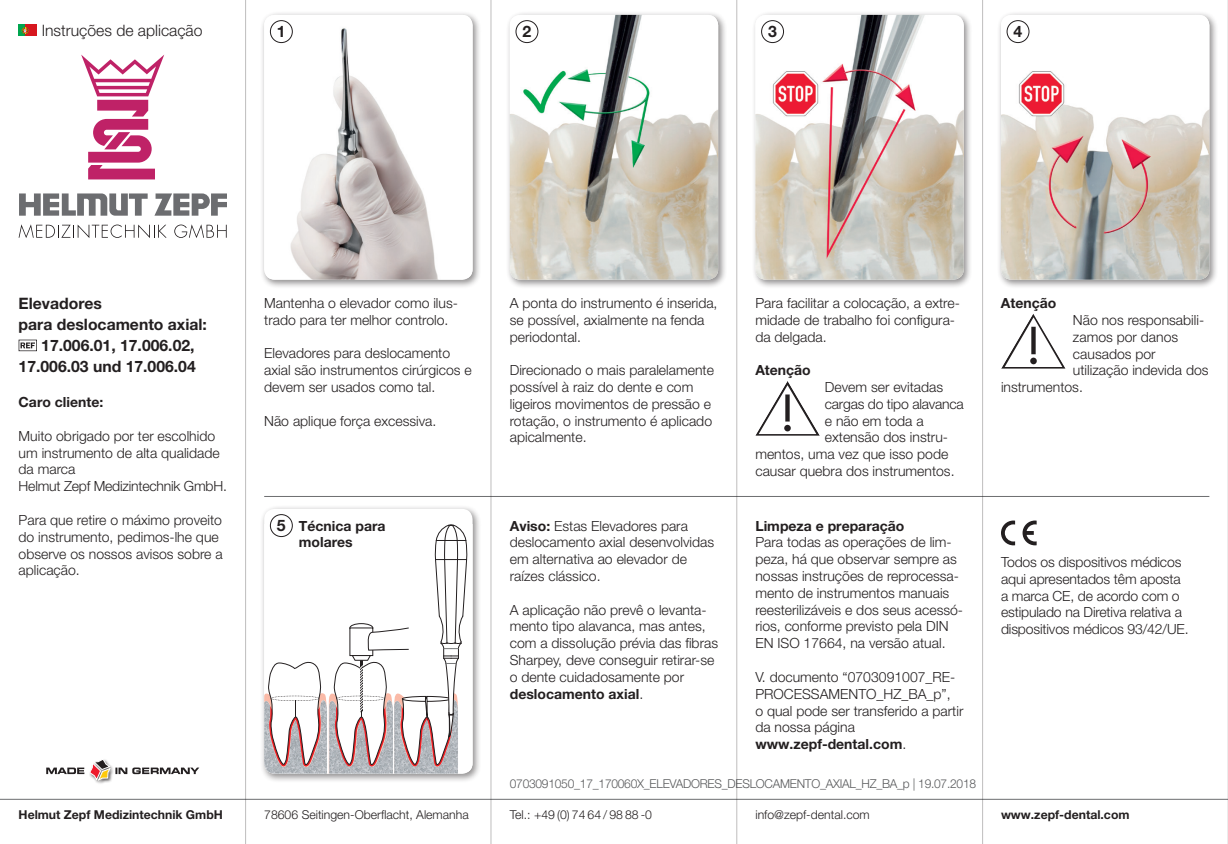
<style>
.page{position:relative;width:1228px;height:844px;background:#fff}
.page>*{position:absolute;margin:0;border:0;box-sizing:border-box;transform-origin:0 0}
.t1{font:700 15.75px "Helvetica Neue LT Pro";color:#231f20}
.t2{font:300 15.75px "Helvetica Neue LT Pro";color:#231f20}
.t3{font:300 14px/16.8px "Helvetica Neue LT Pro";color:#231f20}
.t4{font:700 14px/16.8px "Helvetica Neue LT Pro";color:#231f20}
.t5{font:300 12.25px "Helvetica Neue LT Pro";color:#231f20}
.t6{font:300 12.25px "Helvetica Neue LT Pro";letter-spacing:-.02em;color:#57585a}
.t7{font:700 12.25px "Helvetica Neue LT Pro";color:#231f20}
.s1{font-weight:700}
.s2{font-size:15.75px}
</style>
<div class="page">
<svg style="left:81px;top:55px;width:83px;height:124px"></svg>
<svg style="left:19px;top:224px;width:148px;height:14px"></svg>
<svg style="left:174px;top:224px;width:53px;height:14px"></svg>
<svg style="left:19px;top:193px;width:129px;height:23px"></svg>
<svg style="left:154px;top:193px;width:73px;height:23px"></svg>
<hr style="left:0;top:798px;width:1228px;height:1px;background:#6c6d70">
<hr style="left:264px;top:496px;width:945px;height:1px;background:#6c6d70">
<div style="left:19px;top:25px;width:18px;height:11px;background:#d7171f"></div>
<div style="left:19px;top:25px;width:6px;height:11px;background:#00a54f"></div>
<svg style="left:21px;top:27px;width:8px;height:7px"></svg>
<svg style="left:19px;top:339px;width:18px;height:13px"></svg>
<div style="left:260px;top:11px;width:222px;height:277px;background:#231f20;opacity:.5"></div>
<img style="left:264px;top:15px;width:208px;height:264px">
<div style="left:270px;top:21px;width:22px;height:22px;background:#fff;border-radius:50%"></div>
<div style="left:270px;top:20px;width:23px;height:23px;border:1px solid #231f20;border-radius:50%"></div>
<div style="left:505px;top:11px;width:222px;height:277px;background:#231f20;opacity:.5"></div>
<img style="left:510px;top:15px;width:208px;height:264px">
<div style="left:516px;top:21px;width:22px;height:22px;background:#fff;border-radius:50%"></div>
<div style="left:515px;top:20px;width:23px;height:23px;border:1px solid #231f20;border-radius:50%"></div>
<div style="left:751px;top:11px;width:222px;height:277px;background:#231f20;opacity:.5"></div>
<img style="left:755px;top:15px;width:209px;height:264px">
<div style="left:761px;top:21px;width:22px;height:22px;background:#fff;border-radius:50%"></div>
<div style="left:761px;top:20px;width:23px;height:23px;border:1px solid #231f20;border-radius:50%"></div>
<div style="left:997px;top:11px;width:221px;height:277px;background:#231f20;opacity:.5"></div>
<img style="left:1001px;top:15px;width:208px;height:264px">
<div style="left:1007px;top:21px;width:22px;height:22px;background:#fff;border-radius:50%"></div>
<div style="left:1006px;top:20px;width:23px;height:23px;border:1px solid #231f20;border-radius:50%"></div>
<img style="left:756px;top:381px;width:63px;height:54px">
<img style="left:1001px;top:314px;width:64px;height:54px">
<div style="left:260px;top:504px;width:222px;height:278px;background:#231f20;opacity:.5"></div>
<div style="left:264px;top:508px;width:209px;height:265px;background:#fff;border-radius:11px"></div>
<svg style="left:264px;top:524px;width:203px;height:249px"></svg>
<div style="left:270px;top:514px;width:22px;height:22px;background:#fff;border-radius:50%"></div>
<div style="left:270px;top:514px;width:23px;height:23px;border:1px solid #231f20;border-radius:50%"></div>
<svg style="left:1001px;top:520px;width:14px;height:25px"></svg>
<svg style="left:1022px;top:520px;width:14px;height:25px"></svg>
<div style="left:89px;top:757px;width:26px;height:27px;background:#231f20;opacity:.75"></div>
<svg style="left:46px;top:758px;width:153px;height:22px"></svg>
<hr style="left:245px;top:0;width:1px;height:843px;background:#231f20">
<hr style="left:491px;top:0;width:1px;height:843px;background:#231f20">
<hr style="left:736px;top:0;width:1px;height:843px;background:#231f20">
<hr style="left:982px;top:0;width:1px;height:843px;background:#231f20">
<hr style="left:1227px;top:0;width:1px;height:843px;background:#231f20">
<p class="t2" style="left:42px;top:21px;width:162px">Instruções de aplicação</p>
<p class="t1" style="left:277px;top:22px;width:10px">1</p>
<p class="t1" style="left:522px;top:22px;width:10px">2</p>
<p class="t1" style="left:768px;top:22px;width:10px">3</p>
<p class="t1" style="left:1013px;top:22px;width:10px">4</p>
<p class="t3" style="left:510px;top:294px;width:209px">A ponta do instrumento é inserida, se possível, axialmente na fenda periodontal.</p>
<p class="t3" style="left:510px;top:361px;width:206px">Direcionado o mais paralelamente possível à raiz do dente e com ligeiros movimentos de pressão e rotação, o instrumento é aplicado apicalmente.</p>
<p class="t3" style="left:264px;top:294px;width:195px">Mantenha o elevador como ilus&shy;trado para ter melhor controlo.</p>
<p class="t3" style="left:264px;top:344px;width:209px">Elevadores para deslocamento axial são instrumentos cirúrgicos e devem ser usados como tal.</p>
<p class="t3" style="left:264px;top:412px;width:174px">Não aplique força excessiva.</p>
<p class="t1" style="left:19px;top:294px;width:85px">Elevadores</p>
<p class="t1" style="left:19px;top:315px;width:190px">para deslocamento axial:</p>
<p class="t1" style="left:41px;top:336px;width:155px">17.006.01, 17.006.02,</p>
<p class="t1" style="left:19px;top:357px;width:179px">17.006.03 und 17.006.04</p>
<p class="t4" style="left:19px;top:393px;width:86px">Caro cliente:</p>
<p class="t3" style="left:19px;top:427px;width:210px">Muito obrigado por ter escolhido um instrumento de alta qualidade da marca<br>Helmut Zepf Medizintechnik GmbH.</p>
<p class="t3" style="left:19px;top:511px;width:206px">Para que retire o máximo proveito do instrumento, pedimos-lhe que observe os nossos avisos sobre a aplicação.</p>
<p class="t3" style="left:510px;top:516px;width:206px"><span class="s1">Aviso:</span> Estas Elevadores para deslocamento axial desenvolvidas em alternativa ao elevador de raízes clássico.</p>
<p class="t3" style="left:510px;top:600px;width:210px">A aplicação não prevê o levanta&shy;mento tipo alavanca, mas antes, com a dissolução prévia das fibras<br>Sharpey, deve conseguir retirar-se o dente cuidadosamente por <span class="s1">deslocamento axial</span>.</p>
<p class="t4" style="left:299px;top:516px;width:88px;text-indent:-22px"><span class="s2">5</span> Técnica para molares</p>
<p class="t3" style="left:755px;top:294px;width:206px">Para facilitar a colocação, a extre&shy;midade de trabalho foi configura&shy;da delgada.</p>
<p class="t4" style="left:755px;top:361px;width:57px">Atenção</p>
<p class="t3" style="left:825px;top:378px;width:120px">Devem ser evitadas</p>
<p class="t3" style="left:825px;top:395px;width:140px">cargas do tipo alavanca</p>
<p class="t3" style="left:825px;top:412px;width:100px">e não em toda a</p>
<p class="t3" style="left:825px;top:428px;width:125px">extensão dos instru-</p>
<p class="t3" style="left:755px;top:445px;width:194px">mentos, uma vez que isso pode</p>
<p class="t3" style="left:755px;top:462px;width:201px">causar quebra dos instrumentos.</p>
<p class="t3" style="left:755px;top:516px;width:209px"><span class="s1">Limpeza e preparação<br></span>Para todas as operações de lim&shy;peza, há que observar sempre as nossas instruções de reprocessa&shy;mento de instrumentos manuais reesterilizáveis e dos seus acessó&shy;rios, conforme previsto pela DIN<br>EN ISO 17664, na versão atual.</p>
<p class="t3" style="left:755px;top:668px;width:209px">V. documento “0703091007_RE-<br>PROCESSAMENTO_HZ_BA_p”,<br>o qual pode ser transferido a partir da nossa página <span class="s1">www.zepf-dental.com</span>.</p>
<p class="t6" style="left:510px;top:775px;width:468px">0703091050_17_170060X_ELEVADORES_DESLOCAMENTO_AXIAL_HZ_BA_p | 19.07.2018</p>
<p class="t4" style="left:1001px;top:294px;width:57px">Atenção</p>
<p class="t3" style="left:1073px;top:311px;width:133px">Não nos responsabili-</p>
<p class="t3" style="left:1073px;top:328px;width:107px">zamos por danos</p>
<p class="t3" style="left:1073px;top:345px;width:84px">causados por</p>
<p class="t3" style="left:1073px;top:361px;width:137px">utilização indevida dos</p>
<p class="t3" style="left:1001px;top:378px;width:83px">instrumentos.</p>
<p class="t3" style="left:1001px;top:553px;width:189px">Todos os dispositivos médicos aqui apresentados têm aposta a marca CE, de acordo com o estipulado na Diretiva relativa a dispositivos médicos 93/42/UE.</p>
<p class="t7" style="left:19px;top:807px;width:206px">Helmut Zepf Medizintechnik GmbH</p>
<p class="t5" style="left:264px;top:807px;width:206px">78606 Seitingen-Oberflacht, Alemanha</p>
<p class="t5" style="left:510px;top:807px;width:144px">Tel.: +49 (0) 74 64 / 98 88 -0</p>
<p class="t5" style="left:755px;top:807px;width:116px">info@zepf-dental.com</p>
<p class="t7" style="left:1001px;top:807px;width:130px">www.zepf-dental.com</p>
</div>
